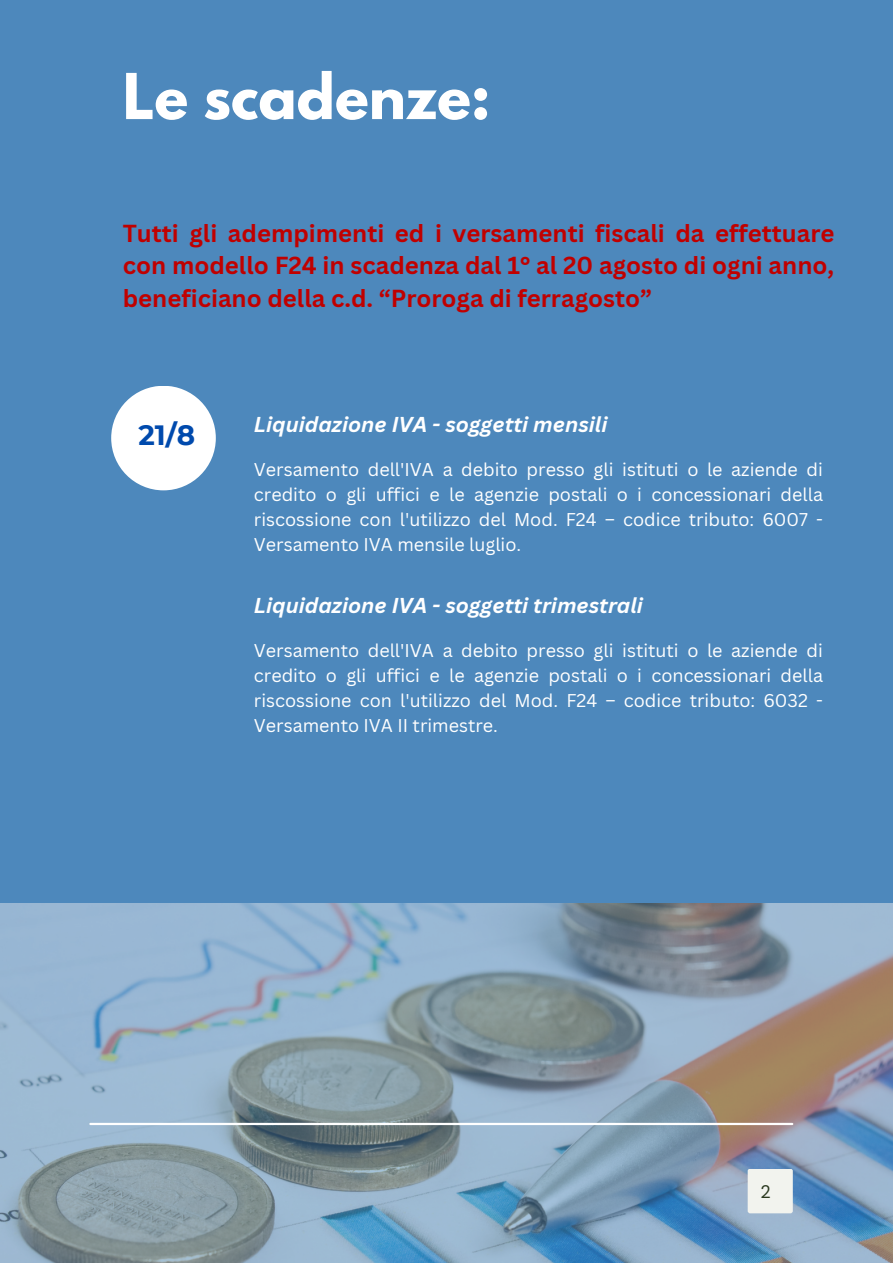
<style>
.page{position:relative;width:893px;height:1264px;background:#fff}
.page>*{position:absolute;margin:0;border:0;box-sizing:border-box;transform-origin:0 0}
.t1{font:700 55.95px "League Spartan";color:#fff}
.t2{font:700 27.9px "Montserrat";color:#004aad}
.t3{font:700 24px/32.5px "Canva Sans";color:#c00000;text-align:justify}
.t4{font:italic 700 21px "Canva Sans";color:#fff}
.t5{font:18px/24.8px "Canva Sans";color:#fff;text-align:justify}
.t6{font:18px "DM Sans";color:#2b391f}
</style>
<div class="page">
<div style="left:0;top:0;width:892px;height:1262px;background:#4d88bc"></div>
<img style="left:0;top:903px;width:892px;height:359px">
<div style="left:747px;top:1168px;width:45px;height:45px;background:#f2f3ee;border-radius:2px"></div>
<hr style="left:90px;top:1122px;width:702px;height:3px;background:#fff">
<div style="left:111px;top:386px;width:105px;height:104px;background:#fff;border-radius:50%"></div>
<p class="t1" style="left:123px;top:69px;width:369px">Le scadenze:</p>
<p class="t3" style="left:123px;top:216px;width:713px">Tutti gli adempimenti ed i versamenti fiscali da effettuare con modello F24 in scadenza dal 1° al 20 agosto di ogni anno, beneficiano della c.d. “Proroga di ferragosto”</p>
<p class="t2" style="left:138px;top:418px;width:58px">21/8</p>
<p class="t4" style="left:254px;top:410px;width:355px">Liquidazione IVA - soggetti mensili</p>
<p class="t5" style="left:254px;top:457px;width:570px">Versamento dell'IVA a debito presso gli istituti o le aziende di credito o gli uffici e le agenzie postali o i concessionari della riscossione con l'utilizzo del Mod. F24 – codice tributo: 6007 - Versamento IVA mensile luglio.</p>
<p class="t4" style="left:254px;top:591px;width:390px">Liquidazione IVA - soggetti trimestrali</p>
<p class="t5" style="left:254px;top:638px;width:570px">Versamento dell'IVA a debito presso gli istituti o le aziende di credito o gli uffici e le agenzie postali o i concessionari della riscossione con l'utilizzo del Mod. F24 – codice tributo: 6032 - Versamento IVA II trimestre.</p>
<p class="t6" style="left:760px;top:1179px;width:12px">2</p>
</div>
